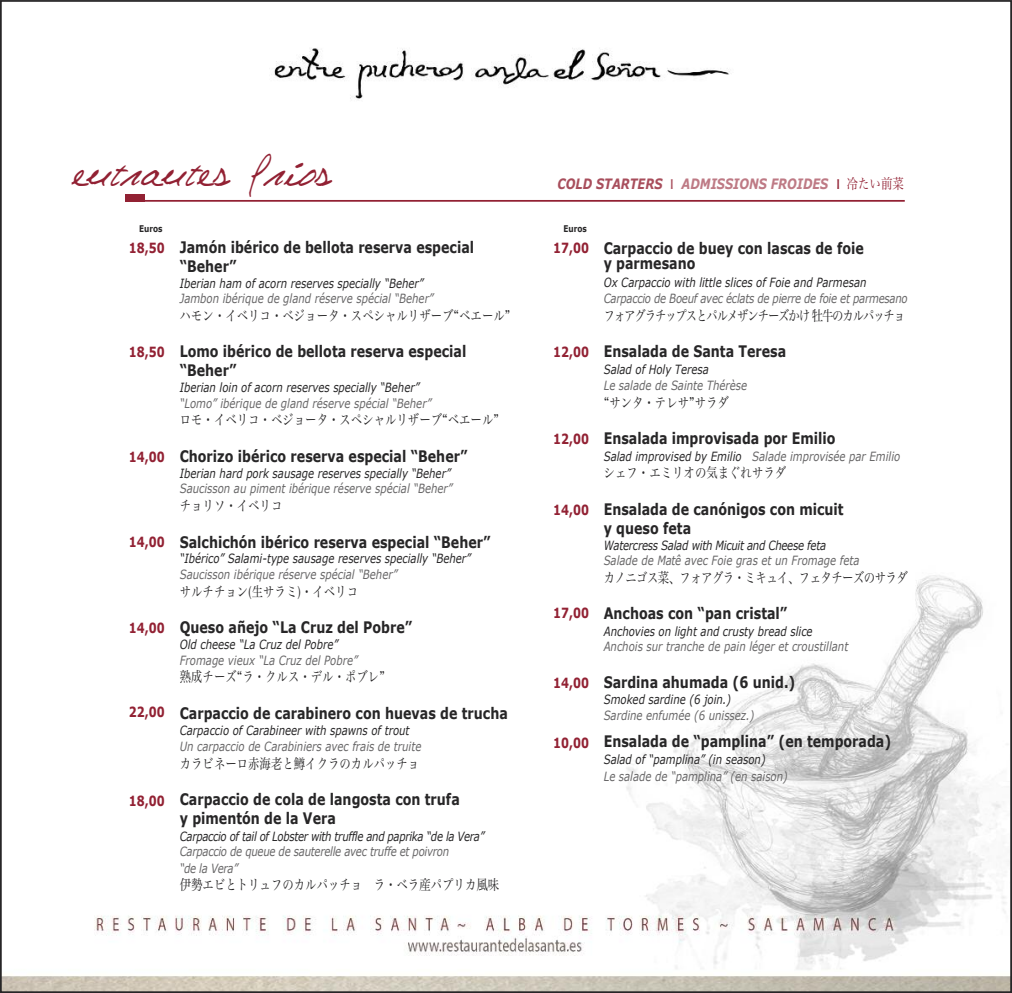
<style>
.page{position:relative;width:1012px;height:993px;background:#fff}
.page>*{position:absolute;margin:0;border:0;box-sizing:border-box;transform-origin:0 0}
.t1{font:54.77px "Celine Dion Handwriting";color:#922133;scale:.9 1}
.t2{font:700 15.92px/19.1px "Verdana";color:#272627;scale:.8 1}
.t3{font:14.17px "Hira Min Pro W3";color:#272627;scale:.8 1}
.t4{font:italic 700 14.17px "Verdana";color:#be7a85;scale:.8 1}
.t5{font:14.17px "Hira Min Pro W3";letter-spacing:-.1em;color:#272627;scale:.8 1}
.t6{font:14.17px "Hira Min Pro W3";letter-spacing:-.05em;color:#272627;scale:.8 1}
.t7{font:700 14px "Verdana";color:#922133;scale:.8 1}
.t8{font:italic 12.6px "Verdana";color:#686768;scale:.8 1}
.t9{font:italic 12.6px "Verdana";color:#272627;scale:.8 1}
.t10{font:italic 12.6px/16.4px "Verdana";letter-spacing:-.025em;color:#686768;scale:.8 1}
.t11{font:italic 12.6px "Verdana";letter-spacing:-.03em;color:#272627;scale:.8 1}
.t12{font:italic 12.6px "Verdana";letter-spacing:-.025em;color:#272627;scale:.8 1}
.t13{font:700 9.28px "Verdana";color:#272627;scale:.8 1}
.s1{color:#a84e5c}
.s2{font-family:"Optima";font-weight:600;font-style:normal;color:#a84e5c}
.s3{font-family:"Optima";font-weight:600;font-style:normal;color:#922133}
.s4{font-family:"Hira Min Pro W3";font-weight:400;font-style:normal;color:#922133}
.s5{color:#272627}
</style>
<div class="page">
<img style="left:3px;top:48px;width:1006px;height:941px">
<hr style="left:142px;top:200px;width:763px;height:2px;background:#922133">
<div style="left:126px;top:194px;width:19px;height:8px;background:#922133"></div>
<h1 class="t1" style="left:72px;top:135px;width:289px">entrantes fríos</h1>
<p class="t13" style="left:139px;top:223px;width:31px">Euros</p>
<p class="t7" style="left:129px;top:239px;width:46px">18,50</p>
<p class="t7" style="left:129px;top:343px;width:46px">18,50</p>
<p class="t7" style="left:129px;top:447px;width:46px">14,00</p>
<p class="t7" style="left:129px;top:533px;width:46px">14,00</p>
<p class="t7" style="left:129px;top:619px;width:46px">14,00</p>
<p class="t7" style="left:129px;top:703px;width:46px">22,00</p>
<p class="t7" style="left:129px;top:791px;width:46px">18,00</p>
<p class="t2" style="left:180px;top:237px;width:369px">Jamón ibérico de bellota reserva especial “Beher”</p>
<p class="t9" style="left:180px;top:275px;width:306px">Iberian ham of acorn reserves specially “Beher”</p>
<p class="t8" style="left:180px;top:290px;width:319px">Jambon ibérique de gland réserve spécial “Beher”</p>
<p class="t3" style="left:180px;top:303px;width:415px">ハモン・イベリコ・ベジョータ・スペシャルリザーブ“ベエール”</p>
<p class="t2" style="left:180px;top:341px;width:360px">Lomo ibérico de bellota reserva especial “Beher”</p>
<p class="t9" style="left:180px;top:379px;width:301px">Iberian loin of acorn reserves specially “Beher”</p>
<p class="t8" style="left:180px;top:395px;width:316px">“Lomo” ibérique de gland réserve spécial “Beher”</p>
<p class="t3" style="left:180px;top:408px;width:401px">ロモ・イベリコ・ベジョータ・スペシャルリザーブ“ベエール”</p>
<p class="t2" style="left:180px;top:446px;width:361px">Chorizo ibérico reserva especial “Beher”</p>
<p class="t9" style="left:180px;top:465px;width:340px">Iberian hard pork sausage reserves specially “Beher”</p>
<p class="t8" style="left:180px;top:480px;width:342px">Saucisson au piment ibérique réserve spécial “Beher”</p>
<p class="t3" style="left:180px;top:493px;width:130px">チョリソ・イベリコ</p>
<p class="t2" style="left:180px;top:531px;width:390px">Salchichón ibérico reserva especial “Beher”</p>
<p class="t9" style="left:180px;top:550px;width:365px">“Ibérico” Salami-type sausage reserves specially “Beher”</p>
<p class="t8" style="left:180px;top:566px;width:274px">Saucisson ibérique réserve spécial “Beher”</p>
<p class="t3" style="left:180px;top:579px;width:224px">サルチチョン(生サラミ)・イベリコ</p>
<p class="t2" style="left:180px;top:617px;width:292px">Queso añejo “La Cruz del Pobre”</p>
<p class="t9" style="left:180px;top:636px;width:199px">Old cheese “La Cruz del Pobre”</p>
<p class="t8" style="left:180px;top:651px;width:224px">Fromage vieux “La Cruz del Pobre”</p>
<p class="t3" style="left:180px;top:664px;width:258px">熟成チーズ“ラ・クルス・デル・ポブレ”</p>
<p class="t2" style="left:180px;top:702px;width:412px">Carpaccio de carabinero con huevas de trucha</p>
<p class="t9" style="left:180px;top:722px;width:289px">Carpaccio of Carabineer with spawns of trout</p>
<p class="t8" style="left:180px;top:737px;width:304px">Un carpaccio de Carabiniers avec frais de truite</p>
<p class="t3" style="left:180px;top:751px;width:301px">カラビネーロ赤海老と鱒イクラのカルパッチョ</p>
<p class="t2" style="left:180px;top:789px;width:352px">Carpaccio de cola de langosta con trufa y pimentón de la Vera</p>
<p class="t11" style="left:180px;top:827px;width:382px">Carpaccio of tail of Lobster with truffle and paprika “de la Vera”</p>
<p class="t10" style="left:180px;top:842px;width:338px">Carpaccio de queue de sauterelle avec truffe et poivron “de la Vera”</p>
<p class="t3" style="left:180px;top:872px;width:401px">伊勢エビとトリュフのカルパッチョ ラ・ベラ産パプリカ風味</p>
<p class="t4" style="left:558px;top:174px;width:434px"><span class="s1">COLD STARTERS</span> <span class="s2">I</span> ADMISSIONS FROIDES <span class="s3">I</span> <span class="s4">冷たい前菜</span></p>
<p class="t13" style="left:564px;top:223px;width:31px">Euros</p>
<p class="t7" style="left:553px;top:239px;width:46px">17,00</p>
<p class="t7" style="left:553px;top:343px;width:46px">12,00</p>
<p class="t7" style="left:553px;top:429px;width:46px">12,00</p>
<p class="t7" style="left:553px;top:501px;width:46px">14,00</p>
<p class="t7" style="left:553px;top:604px;width:46px">17,00</p>
<p class="t7" style="left:553px;top:673px;width:46px">14,00</p>
<p class="t7" style="left:553px;top:733px;width:46px">10,00</p>
<p class="t2" style="left:604px;top:239px;width:327px;line-height:15.8px">Carpaccio de buey con lascas de foie y parmesano</p>
<p class="t9" style="left:604px;top:274px;width:330px">Ox Carpaccio with little slices of Foie and Parmesan</p>
<p class="t10" style="left:604px;top:289px;width:381px">Carpaccio de Boeuf avec éclats de pierre de foie et parmesano</p>
<p class="t5" style="left:604px;top:303px;width:378px">フォアグラチップスとパルメザンチーズかけ牡牛のカルパッチョ</p>
<p class="t2" style="left:604px;top:341px;width:230px">Ensalada de Santa Teresa</p>
<p class="t9" style="left:604px;top:361px;width:133px">Salad of Holy Teresa</p>
<p class="t8" style="left:604px;top:377px;width:181px">Le salade de Sainte Thérèse</p>
<p class="t3" style="left:604px;top:390px;width:158px">“サンタ・テレサ”サラダ</p>
<p class="t2" style="left:604px;top:428px;width:291px">Ensalada improvisada por Emilio</p>
<p class="t8" style="left:604px;top:448px;width:372px"><span class="s5">Salad improvised by Emilio</span> Salade improvisée par Emilio</p>
<p class="t3" style="left:604px;top:460px;width:230px">シェフ・エミリオの気まぐれサラダ</p>
<p class="t2" style="left:604px;top:499px;width:302px">Ensalada de canónigos con micuit y queso feta</p>
<p class="t12" style="left:604px;top:536px;width:280px">Watercress Salad with Micuit and Cheese feta</p>
<p class="t8" style="left:604px;top:552px;width:321px">Salade de Matê avec Foie gras et un Fromage feta</p>
<p class="t6" style="left:604px;top:565px;width:382px">カノニゴス菜、フォアグラ・ミキュイ、フェタチーズのサラダ</p>
<p class="t2" style="left:604px;top:603px;width:231px">Anchoas con “pan cristal”</p>
<p class="t9" style="left:604px;top:623px;width:263px">Anchovies on light and crusty bread slice</p>
<p class="t8" style="left:604px;top:638px;width:307px">Anchois sur tranche de pain léger et croustillant</p>
<p class="t2" style="left:604px;top:671px;width:241px">Sardina ahumada (6 unid.)</p>
<p class="t9" style="left:604px;top:691px;width:161px">Smoked sardine (6 join.)</p>
<p class="t8" style="left:604px;top:706px;width:190px">Sardine enfumée (6 unissez.)</p>
<p class="t2" style="left:604px;top:731px;width:361px">Ensalada de “pamplina” (en temporada)</p>
<p class="t9" style="left:604px;top:751px;width:204px">Salad of “pamplina” (in season)</p>
<p class="t8" style="left:604px;top:767px;width:232px">Le salade de “pamplina” (en saison)</p>
</div>
